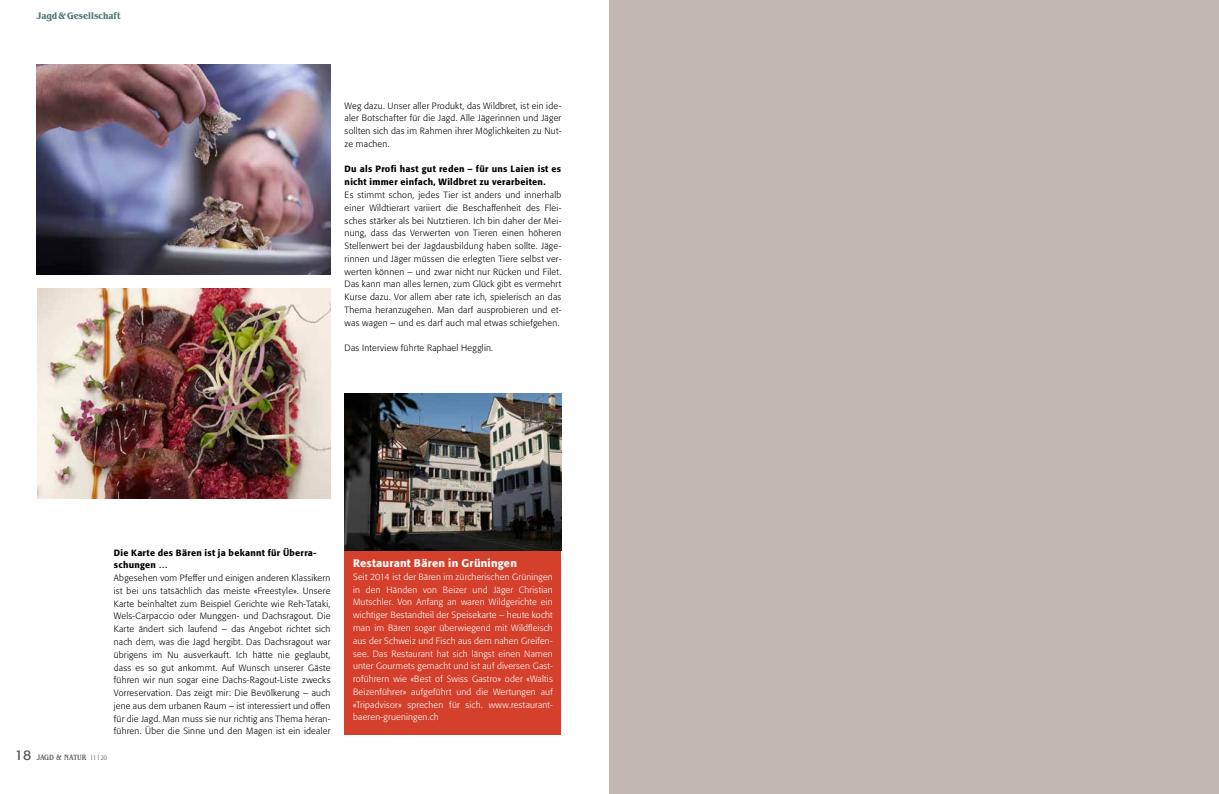
<style>
.page{position:relative;width:1219px;height:794px;background:#fff}
.page>*{position:absolute;margin:0;border:0;box-sizing:border-box;transform-origin:0 0}
.t1{font:500 11px "Formata";letter-spacing:.015em;color:#fff}
.t2{font:700 condensed 10px "Benguiat Std";color:#537876}
.t3{font:300 9px/12.8px "Formata";letter-spacing:.025em;color:#000;text-align:justify}
.t4{font:300 9px/12.8px "Formata";letter-spacing:.025em;color:#fff;text-align:justify}
.t5{font:500 9px/12.8px "Formata";letter-spacing:.03em;color:#000}
.t6{font:500 condensed 8px "Benguiat Std";color:#565655}
.s1{font-family:"Formata";font-weight:400;font-stretch:normal;font-size:14px}
.s2{font-family:"Formata";font-weight:300;font-size:7px}
</style>
<div class="page">
<img style="left:37px;top:65px;width:293px;height:209px">
<div style="left:609px;top:0;width:610px;height:794px;background:#c3b8b0"></div>
<div style="left:345px;top:549px;width:216px;height:185px;background:#d4402c"></div>
<img style="left:345px;top:394px;width:216px;height:156px">
<img style="left:37px;top:289px;width:294px;height:209px">
<p class="t2" style="left:37px;top:10px;width:85px">Jagd&amp;Gesellschaft</p>
<p class="t3" style="left:345px;top:99px;width:218px">Weg dazu. Unser aller Produkt, das Wildbret, ist ein ide&shy;aler Botschafter für die Jagd. Alle Jägerinnen und Jäger sollten sich das im Rahmen ihrer Möglichkeiten zu Nut&shy;ze machen.</p>
<p class="t5" style="left:345px;top:163px;width:218px">Du als Profi hast gut reden – für uns Laien ist es nicht immer einfach, Wildbret zu verarbeiten.</p>
<p class="t3" style="left:345px;top:188px;width:218px">Es stimmt schon, jedes Tier ist anders und innerhalb einer Wildtierart variiert die Beschaffenheit des Flei&shy;sches stärker als bei Nutztieren. Ich bin daher der Mei&shy;nung, dass das Verwerten von Tieren einen höheren Stellenwert bei der Jagdausbildung haben sollte. Jäge&shy;rinnen und Jäger müssen die erlegten Tiere selbst ver&shy;werten können – und zwar nicht nur Rücken und Filet.<br>Das kann man alles lernen, zum Glück gibt es vermehrt Kurse dazu. Vor allem aber rate ich, spielerisch an das Thema heranzugehen. Man darf ausprobieren und et&shy;was wagen – und es darf auch mal etwas schiefgehen.</p>
<p class="t3" style="left:345px;top:342px;width:150px">Das Interview führte Raphael Hegglin.</p>
<p class="t5" style="left:114px;top:546px;width:204px">Die Karte des Bären ist ja bekannt für Überra&shy;schungen …</p>
<p class="t3" style="left:114px;top:571px;width:218px">Abgesehen vom Pfeffer und einigen anderen Klassikern ist bei uns tatsächlich das meiste «Freestyle». Unsere Karte beinhaltet zum Beispiel Gerichte wie Reh-Tataki, Wels-Carpaccio oder Munggen- und Dachsragout. Die Karte ändert sich laufend – das Angebot richtet sich nach dem, was die Jagd hergibt. Das Dachsragout war übrigens im Nu ausverkauft. Ich hätte nie geglaubt, dass es so gut ankommt. Auf Wunsch unserer Gäste führen wir nun sogar eine Dachs-Ragout-Liste zwecks Vorreservation. Das zeigt mir: Die Bevölkerung – auch jene aus dem urbanen Raum – ist interessiert und offen für die Jagd. Man muss sie nur richtig ans Thema heran&shy;führen. Über die Sinne und den Magen ist ein idealer</p>
<p class="t6" style="left:15px;top:753px;width:94px"><span class="s1">18</span> JAGD &amp; NATUR <span class="s2">11 l 20</span></p>
<p class="t1" style="left:353px;top:556px;width:165px">Restaurant Bären in Grüningen</p>
<p class="t4" style="left:353px;top:570px;width:201px">Seit 2014 ist der Bären im zürcherischen Grüningen in den Händen von Beizer und Jäger Christian Mutschler. Von Anfang an waren Wildgerichte ein wichtiger Bestandteil der Speisekarte – heute kocht man im Bären sogar überwiegend mit Wildfleisch aus der Schweiz und Fisch aus dem nahen Greifen&shy;see. Das Restaurant hat sich längst einen Namen unter Gourmets gemacht und ist auf diversen Gast&shy;roführern wie «Best of Swiss Gastro» oder «Waltis Beizenführer» aufgeführt und die Wertungen auf «Tripadvisor» sprechen für sich. www.restaurant&shy;baeren-grueningen.ch</p>
</div>
